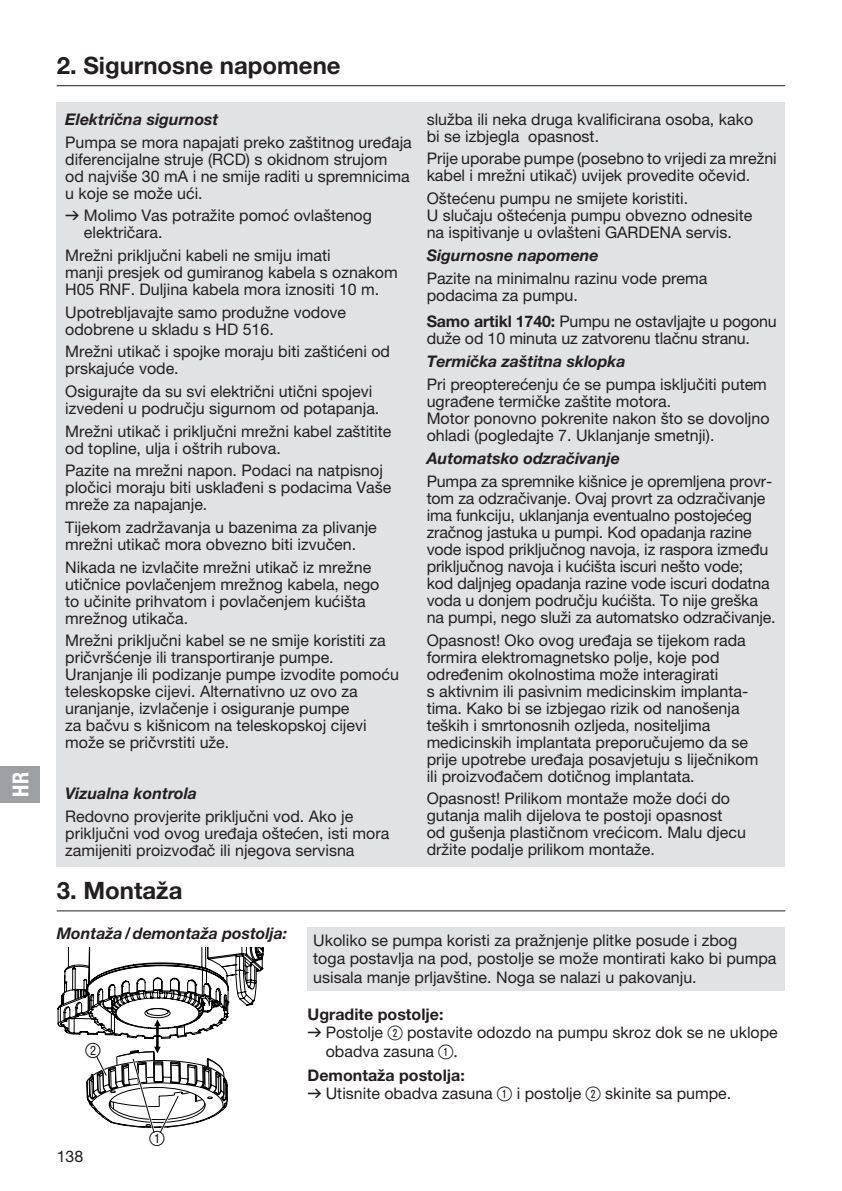
<style>
.page{position:relative;width:842px;height:1191px;background:#fff}
.page>*{position:absolute;margin:0;border:0;box-sizing:border-box;transform-origin:0 0}
.t1{font:700 24px "GARDENA Pro";color:#231f20}
.t2{font:22px "GARDENA Pro Bo Cond";color:#fff}
.t3{font:19.8px "Ziffern";color:#000}
.t4{font:16px/17px "GARDENA Pro";color:#231f20}
.t5{font:italic 700 16px "GARDENA Pro";color:#231f20}
.t6{font:700 16px "GARDENA Pro";color:#231f20}
.s1{font-family:"Formdruck"}
.s2{font-weight:700}
.s3{font-family:"Ziffernim Kreisund Quadrat BQ";font-size:20px}
</style>
<div class="page">
<div style="left:308px;top:927px;width:477px;height:64px;background:#e1e2e4"></div>
<hr style="left:57px;top:910px;width:728px;height:1px;background:#231f20">
<svg style="left:57px;top:947px;width:207px;height:186px"></svg>
<hr style="left:57px;top:85px;width:728px;height:1px;background:#231f20">
<div style="left:57px;top:102px;width:728px;height:764px;background:#e1e2e4"></div>
<div style="left:0;top:766px;width:40px;height:36px;background:#9d9fa2"></div>
<h2 class="t2" style="left:7px;top:796px;width:26px;rotate:-90deg">HR</h2>
<h1 class="t1" style="left:57px;top:50px;width:286px">2. Sigurnosne napomene</h1>
<p class="t5" style="left:65px;top:109px;width:155px">Električna sigurnost</p>
<p class="t4" style="left:65px;top:133px;width:348px">Pumpa se mora napajati preko zaštitnog uređaja diferencijalne struje (RCD) s okidnom strujom<br>od najviše 30 mA i ne smije raditi u spremnicima u koje se može ući.</p>
<p class="t4" style="left:84px;top:207px;width:290px;text-indent:-19px"><span class="s1">v</span> Molimo Vas potražite pomoć ovlaštenog električara.</p>
<p class="t4" style="left:65px;top:246px;width:334px">Mrežni priključni kabeli ne smiju imati<br>manji presjek od gumiranog kabela s oznakom<br>H05 RNF. Duljina kabela mora iznositi 10 m.</p>
<p class="t4" style="left:65px;top:303px;width:282px">Upotrebljavajte samo produžne vodove odobrene u skladu s HD 516.</p>
<p class="t4" style="left:65px;top:343px;width:326px">Mrežni utikač i spojke moraju biti zaštićeni od prskajuće vode.</p>
<p class="t4" style="left:65px;top:382px;width:316px">Osigurajte da su svi električni utični spojevi izvedeni u području sigurnom od potapanja.</p>
<p class="t4" style="left:65px;top:422px;width:328px">Mrežni utikač i priključni mrežni kabel zaštitite od topline, ulja i oštrih rubova.</p>
<p class="t4" style="left:65px;top:462px;width:328px">Pazite na mrežni napon. Podaci na natpisnoj pločici moraju biti usklađeni s podacima Vaše mreže za napajanje.</p>
<p class="t4" style="left:65px;top:518px;width:313px">Tijekom zadržavanja u bazenima za plivanje mrežni utikač mora obvezno biti izvučen.</p>
<p class="t4" style="left:65px;top:558px;width:316px">Nikada ne izvlačite mrežni utikač iz mrežne utičnice povlačenjem mrežnog kabela, nego to učinite prihvatom i povlačenjem kućišta mrežnog utikača.</p>
<p class="t4" style="left:65px;top:632px;width:335px">Mrežni priključni kabel se ne smije koristiti za pričvršćenje ili transportiranje pumpe.<br>Uranjanje ili podizanje pumpe izvodite pomoću teleskopske cijevi. Alternativno uz ovo za uranjanje, izvlačenje i osiguranje pumpe<br>za bačvu s kišnicom na teleskopskoj cijevi može se pričvrstiti uže.</p>
<p class="t5" style="left:65px;top:783px;width:133px">Vizualna kontrola</p>
<p class="t4" style="left:65px;top:807px;width:326px">Redovno provjerite priključni vod. Ako je priključni vod ovog uređaja oštećen, isti mora zamijeniti proizvođač ili njegova servisna</p>
<p class="t4" style="left:427px;top:110px;width:328px">služba ili neka druga kvalificirana osoba, kako bi se izbjegla opasnost.</p>
<p class="t4" style="left:427px;top:150px;width:352px">Prije uporabe pumpe (posebno to vrijedi za mrežni kabel i mrežni utikač) uvijek provedite očevid.</p>
<p class="t4" style="left:427px;top:190px;width:327px">Oštećenu pumpu ne smijete koristiti.<br>U slučaju oštećenja pumpu obvezno odnesite na ispitivanje u ovlašteni GARDENA servis.</p>
<p class="t5" style="left:427px;top:246px;width:174px">Sigurnosne napomene</p>
<p class="t4" style="left:427px;top:270px;width:282px">Pazite na minimalnu razinu vode prema podacima za pumpu.</p>
<p class="t4" style="left:427px;top:312px;width:352px"><span class="s2">Samo artikl 1740:</span> Pumpu ne ostavljajte u pogonu duže od 10 minuta uz zatvorenu tlačnu stranu.</p>
<p class="t5" style="left:427px;top:351px;width:200px">Termička zaštitna sklopka</p>
<p class="t4" style="left:427px;top:375px;width:344px">Pri preopterećenju će se pumpa isključiti putem ugrađene termičke zaštite motora.<br>Motor ponovno pokrenite nakon što se dovoljno ohladi (pogledajte 7. Uklanjanje smetnji).</p>
<p class="t5" style="left:427px;top:448px;width:195px">Automatsko odzračivanje</p>
<p class="t4" style="left:427px;top:472px;width:350px">Pumpa za spremnike kišnice je opremljena provr&shy;tom za odzračivanje. Ovaj provrt za odzračivanje ima funkciju, uklanjanja eventualno postojećeg zračnog jastuka u pumpi. Kod opadanja razine vode ispod priključnog navoja, iz raspora između priključnog navoja i kućišta iscuri nešto vode;<br>kod daljnjeg opadanja razine vode iscuri dodatna voda u donjem području kućišta. To nije greška na pumpi, nego služi za automatsko odzračivanje.</p>
<p class="t4" style="left:427px;top:631px;width:333px">Opasnost! Oko ovog uređaja se tijekom rada formira elektromagnetsko polje, koje pod određenim okolnostima može interagirati<br>s aktivnim ili pasivnim medicinskim implanta&shy;tima. Kako bi se izbjegao rizik od nanošenja teških i smrtonosnih ozljeda, nositeljima medicinskih implantata preporučujemo da se prije upotrebe uređaja posavjetuju s liječnikom ili proizvođačem dotičnog implantata.</p>
<p class="t4" style="left:427px;top:789px;width:321px">Opasnost! Prilikom montaže može doći do gutanja malih dijelova te postoji opasnost<br>od gušenja plastičnom vrećicom. Malu djecu držite podalje prilikom montaže.</p>
<h1 class="t1" style="left:57px;top:875px;width:127px">3. Montaža</h1>
<p class="t5" style="left:57px;top:923px;width:232px">Montaža/demontaža postolja:</p>
<p class="t3" style="left:86px;top:1039px;width:17px">2</p>
<p class="t4" style="left:57px;top:1147px;width:28px">138</p>
<p class="t3" style="left:149px;top:1128px;width:17px">1</p>
<p class="t4" style="left:313px;top:930px;width:465px;line-height:18.4px">Ukoliko se pumpa koristi za pražnjenje plitke posude i zbog<br>toga postavlja na pod, postolje se može montirati kako bi pumpa usisala manje prljavštine. Noga se nalazi u pakovanju.</p>
<p class="t6" style="left:308px;top:1004px;width:137px">Ugradite postolje:</p>
<p class="t4" style="left:308px;top:1023px;width:472px"><span class="s1">v</span> Postolje <span class="s3">2</span> postavite odozdo na pumpu skroz dok se ne uklope</p>
<p class="t4" style="left:326px;top:1042px;width:134px">obadva zasuna <span class="s3">1</span>.</p>
<p class="t4" style="left:308px;top:1065px;width:425px;line-height:18.4px"><span class="s2">Demontaža postolja:<br></span><span class="s1">v</span> Utisnite obadva zasuna <span class="s3">1</span> i postolje <span class="s3">2</span> skinite sa pumpe.</p>
</div>
